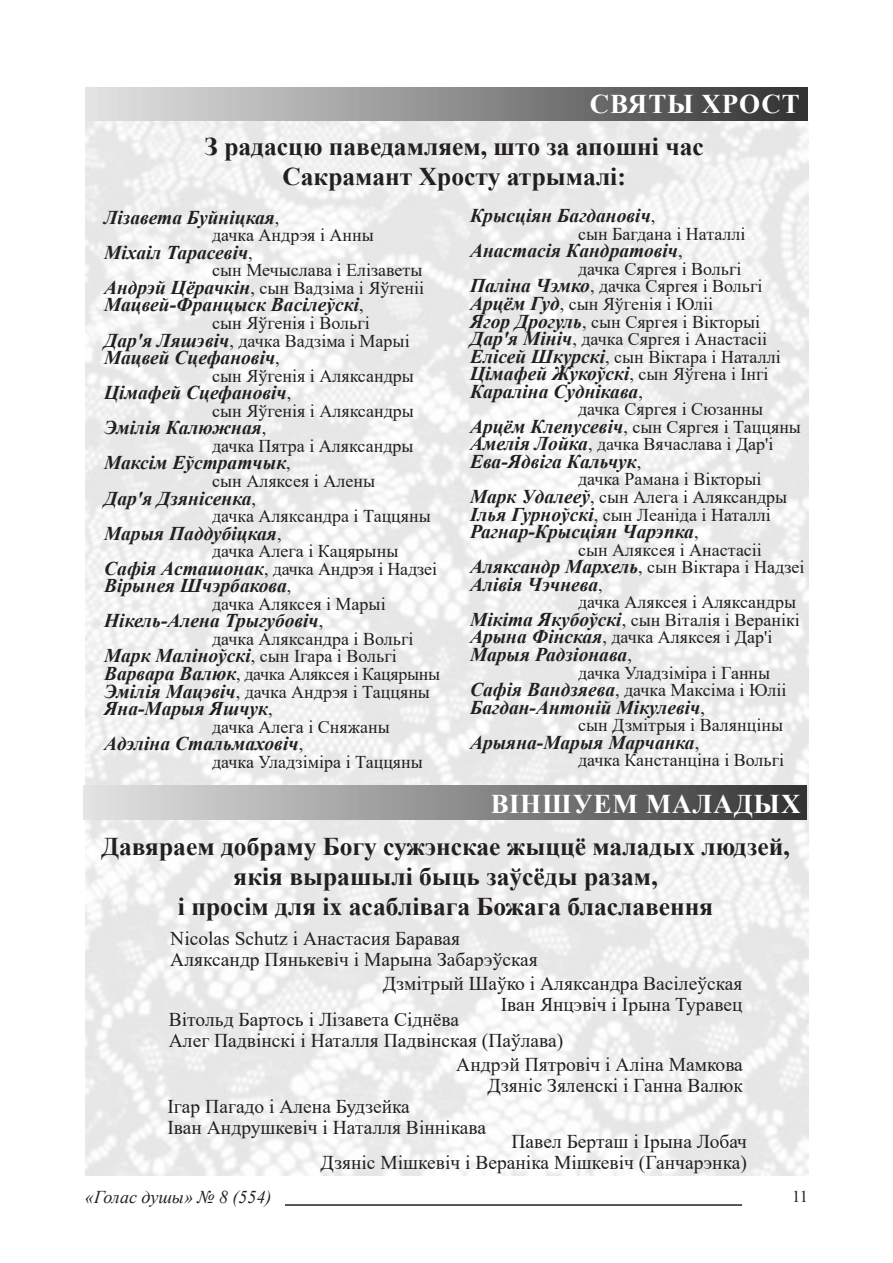
<style>
.page{position:relative;width:893px;height:1263px;background:#fff}
.page>*{position:absolute;margin:0;border:0;box-sizing:border-box;transform-origin:0 0}
.t1{font:700 27px "Times New Roman";letter-spacing:.035em;color:#fff}
.t2{font:700 25.5px/30px "Times New Roman";color:#231f20;text-align:center}
.t3{font:italic 700 19.5px/17.5px "Times New Roman";color:#231f20}
.t4{font:19.5px/21px "Times New Roman";color:#231f20}
.t5{font:18px/17.5px "Times New Roman";color:#231f20}
.t6{font:italic 18px "Times New Roman";color:#231f20}
.t7{font:16.5px "Times New Roman";color:#231f20}
.s1{font-weight:400;font-style:normal;font-size:18px}
.s2{font-weight:700;font-style:italic;font-size:19.5px}
</style>
<div class="page">
<hr style="left:285px;top:1204px;width:457px;height:2px;background:#231f20">
<img style="left:85px;top:87px;width:723px;height:1089px">
<img style="left:84px;top:786px;width:723px;height:33px">
<h1 class="t1" style="left:590px;top:84px;width:212px">СВЯТЫ ХРОСТ</h1>
<h2 class="t2" style="left:205px;top:131px;width:501px">З радасцю паведамляем, што за апошні час<br>Сакрамант Хросту атрымалі:</h2>
<p class="t3" style="left:104px;top:208px;width:177px">Лізавета Буйніцкая<span class="s1">,</span></p>
<p class="t5" style="left:212px;top:226px;width:163px">дачка Андрэя і Анны</p>
<p class="t3" style="left:104px;top:243px;width:150px">Міхаіл Тарасевіч<span class="s1">,</span></p>
<p class="t5" style="left:104px;top:261px;width:321px;text-align:right">сын Мечыслава і Елізаветы<br><span class="s2">Андрэй Цёрачкін</span>, сын Вадзіма і Яўгеніі</p>
<p class="t3" style="left:104px;top:296px;width:261px">Мацвей-Францыск Васілеўскі<span class="s1">,</span></p>
<p class="t5" style="left:104px;top:314px;width:307px;text-indent:108px">сын Яўгенія і Вольгі<br><span class="s2">Дар'я Ляшэвіч</span>, дачка Вадзіма і Марыі</p>
<p class="t3" style="left:104px;top:348px;width:177px">Мацвей Сцефановіч<span class="s1">,</span></p>
<p class="t5" style="left:212px;top:366px;width:203px">сын Яўгенія і Аляксандры</p>
<p class="t3" style="left:104px;top:383px;width:189px">Цімафей Сцефановіч<span class="s1">,</span></p>
<p class="t5" style="left:212px;top:401px;width:203px">сын Яўгенія і Аляксандры</p>
<p class="t3" style="left:104px;top:418px;width:164px">Эмілія Калюжная<span class="s1">,</span></p>
<p class="t5" style="left:212px;top:436px;width:203px">дачка Пятра і Аляксандры</p>
<p class="t3" style="left:104px;top:454px;width:188px">Максім Еўстратчык<span class="s1">,</span></p>
<p class="t5" style="left:212px;top:472px;width:164px">сын Аляксея і Алены</p>
<p class="t3" style="left:104px;top:489px;width:153px">Дар'я Дзянісенка<span class="s1">,</span></p>
<p class="t5" style="left:212px;top:507px;width:220px">дачка Аляксандра і Таццяны</p>
<p class="t3" style="left:104px;top:524px;width:179px">Марыя Паддубіцкая<span class="s1">,</span></p>
<p class="t5" style="left:104px;top:542px;width:334px;text-indent:108px">дачка Алега і Кацярыны<br><span class="s2">Сафія Асташонак</span>, дачка Андрэя і Надзеі</p>
<p class="t3" style="left:104px;top:576px;width:189px">Вірынея Шчэрбакова<span class="s1">,</span></p>
<p class="t5" style="left:212px;top:594px;width:175px">дачка Аляксея і Марыі</p>
<p class="t3" style="left:104px;top:611px;width:221px">Нікель-Алена Трыгубовіч<span class="s1">,</span></p>
<p class="t5" style="left:104px;top:629px;width:338px;text-indent:108px">дачка Аляксандра і Вольгі <span class="s2">Марк Маліноўскі</span>, сын Ігара і Вольгі <span class="s2">Варвара Валюк</span>, дачка Аляксея і Кацярыны <span class="s2">Эмілія Мацэвіч</span>, дачка Андрэя і Таццяны</p>
<p class="t3" style="left:104px;top:699px;width:170px">Яна-Марыя Яшчук<span class="s1">,</span></p>
<p class="t5" style="left:212px;top:717px;width:179px">дачка Алега і Сняжаны</p>
<p class="t3" style="left:104px;top:734px;width:201px">Адэліна Стальмаховіч<span class="s1">,</span></p>
<p class="t5" style="left:212px;top:752px;width:212px">дачка Уладзіміра і Таццяны</p>
<p class="t3" style="left:470px;top:206px;width:187px">Крысціян Багдановіч<span class="s1">,</span></p>
<p class="t5" style="left:578px;top:224px;width:169px">сын Багдана і Наталлі</p>
<p class="t3" style="left:470px;top:241px;width:214px">Анастасія Кандратовіч<span class="s1">,</span></p>
<p class="t5" style="left:470px;top:259px;width:312px;text-indent:108px">дачка Сяргея і Вольгі<br><span class="s2">Паліна Чэмко</span>, дачка Сяргея і Вольгі<br><span class="s2">Арцём Гуд</span>, сын Яўгенія і Юліі<br><span class="s2">Ягор Дрогуль</span>, сын Сяргея і Вікторыі<br><span class="s2">Дар'я Мініч</span>, дачка Сяргея і Анастасіі<br><span class="s2">Елісей Шкурскі</span>, сын Віктара і Наталлі</p>
<p class="t3" style="left:470px;top:364px;width:300px">Цімафей Жукоўскі<span class="s1">, сын Яўгена і Інгі<br></span>Караліна Суднікава<span class="s1">,</span></p>
<p class="t5" style="left:470px;top:400px;width:333px;text-indent:108px">дачка Сяргея і Сюзанны<br><span class="s2">Арцём Клепусевіч</span>, сын Сяргея і Таццяны<br><span class="s2">Амелія Лойка</span>, дачка Вячаслава і Дар'і</p>
<p class="t3" style="left:470px;top:452px;width:173px">Ева-Ядвіга Кальчук<span class="s1">,</span></p>
<p class="t5" style="left:470px;top:470px;width:319px;text-indent:108px">дачка Рамана і Вікторыі<br><span class="s2">Марк Удалееў</span>, сын Алега і Аляксандры<br><span class="s2">Ілья Гурноўскі</span>, сын Леаніда і Наталлі</p>
<p class="t3" style="left:470px;top:522px;width:230px">Рагнар-Крысціян Чарэпка<span class="s1">,</span></p>
<p class="t5" style="left:470px;top:540px;width:336px;text-indent:108px">сын Аляксея і Анастасіі<br><span class="s2">Аляксандр Мархель</span>, сын Віктара і Надзеі</p>
<p class="t3" style="left:470px;top:575px;width:134px">Алівія Чэчнева<span class="s1">,</span></p>
<p class="t5" style="left:470px;top:593px;width:331px;text-indent:108px">дачка Аляксея і Аляксандры<br><span class="s2">Мікіта Якубоўскі</span>, сын Віталія і Веранікі<br><span class="s2">Арына Фінская</span>, дачка Аляксея і Дар'і</p>
<p class="t3" style="left:470px;top:645px;width:163px">Марыя Радзіонава<span class="s1">,</span></p>
<p class="t5" style="left:470px;top:663px;width:318px;text-indent:108px">дачка Уладзіміра і Ганны<br><span class="s2">Сафія Вандзяева</span>, дачка Максіма і Юліі</p>
<p class="t3" style="left:470px;top:698px;width:236px">Багдан-Антоній Мікулевіч<span class="s1">,</span></p>
<p class="t5" style="left:578px;top:716px;width:207px">сын Дзмітрыя і Валянціны</p>
<p class="t3" style="left:470px;top:733px;width:231px">Арыяна-Марыя Марчанка<span class="s1">,</span></p>
<p class="t5" style="left:578px;top:751px;width:208px">дачка Канстанціна і Вольгі</p>
<h1 class="t1" style="left:491px;top:784px;width:311px">ВІНШУЕМ МАЛАДЫХ</h1>
<h2 class="t2" style="left:102px;top:831px;width:690px">Давяраем добраму Богу сужэнскае жыццё маладых людзей, якія вырашылі быць заўсёды разам,<br>і просім для іх асаблівага Божага блаславення</h2>
<p class="t4" style="left:170px;top:927px;width:369px">Nicolas Schutz i Анастасия Баравая<br>Аляксандр Пянькевіч і Марына Забарэўская</p>
<p class="t4" style="left:383px;top:972px;width:361px;text-align:right">Дзмітрый Шаўко і Аляксандра Васілеўская<br>Іван Янцэвіч і Ірына Туравец</p>
<p class="t4" style="left:169px;top:1008px;width:396px">Вітольд Бартось і Лізавета Сіднёва<br>Алег Падвінскі і Наталля Падвінская (Паўлава)</p>
<p class="t4" style="left:456px;top:1053px;width:288px;text-align:right">Андрэй Пятровіч і Аліна Мамкова<br>Дзяніс Зяленскі і Ганна Валюк</p>
<p class="t4" style="left:167px;top:1095px;width:320px">Ігар Пагадо і Алена Будзейка<br>Іван Андрушкевіч і Наталля Віннікава</p>
<p class="t4" style="left:321px;top:1130px;width:428px;text-align:right">Павел Берташ і Ірына Лобач<br>Дзяніс Мішкевіч і Вераніка Мішкевіч (Ганчарэнка)</p>
<p class="t6" style="left:85px;top:1184px;width:188px">«Голас душы» № 8 (554)</p>
<p class="t7" style="left:792px;top:1184px;width:17px">11</p>
</div>
